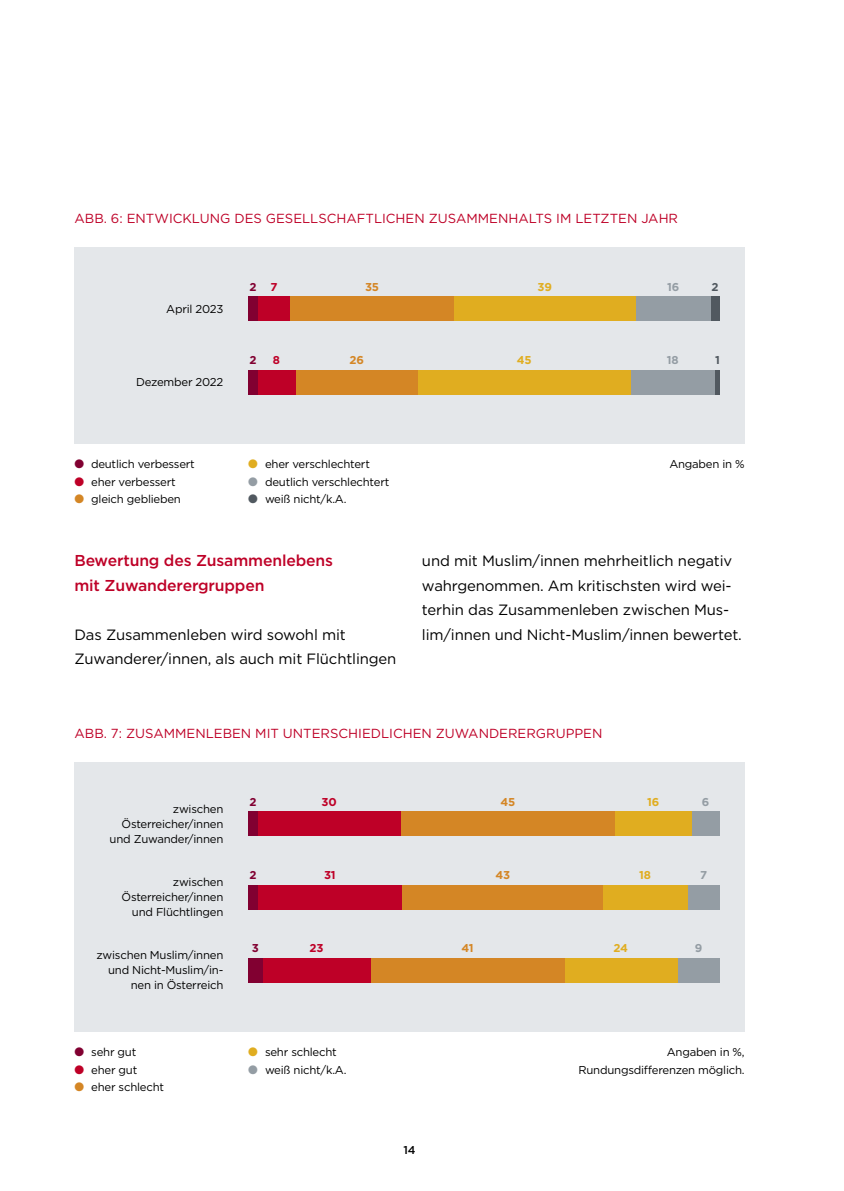
<style>
.page{position:relative;width:844px;height:1191px;background:#fff}
.page>*{position:absolute;margin:0;border:0;box-sizing:border-box;transform-origin:0 0}
.t1{font:500 15.75px/24.5px "Gotham";letter-spacing:-.01em;color:#be0027}
.t2{font:14.88px/24.5px "Gotham";letter-spacing:-.01em;color:#000}
.t3{font:13.12px "Gotham";color:#be0027}
.t4{font:11.38px/15px "Gotham";letter-spacing:-.02em;color:#000;text-align:right}
.t5{font:700 11.38px "Gotham";letter-spacing:-.02em;color:#d48625}
.t6{font:700 11.38px "Gotham";letter-spacing:-.02em;color:#e0ad20}
.t7{font:700 11.38px "Gotham";color:#949da4}
.t8{font:700 11.38px "Gotham";color:#be0027}
.t9{font:700 11.38px "Gotham";color:#810031}
.t10{font:700 11.38px "Gotham";color:#515960}
.t11{font:500 11.38px "Gotham";color:#000}
.s1{color:#be0027}
.s2{color:#810031}
.s3{color:#d48625}
.s4{color:#e0ad20}
.s5{color:#949da4}
.s6{color:#515960}
</style>
<div class="page">
<div style="left:74px;top:247px;width:670px;height:196px;background:#e4e7ea"></div>
<div style="left:74px;top:762px;width:670px;height:269px;background:#e4e7ea"></div>
<div style="left:710px;top:296px;width:9px;height:25px;background:#515960"></div>
<div style="left:635px;top:296px;width:75px;height:25px;background:#949da4"></div>
<div style="left:453px;top:296px;width:182px;height:25px;background:#e0ad20"></div>
<div style="left:290px;top:296px;width:163px;height:25px;background:#d48625"></div>
<div style="left:257px;top:296px;width:33px;height:25px;background:#be0027"></div>
<div style="left:248px;top:296px;width:9px;height:25px;background:#810031"></div>
<hr style="left:715px;top:370px;width:4px;height:24px;background:#515960">
<div style="left:630px;top:370px;width:85px;height:24px;background:#949da4"></div>
<div style="left:418px;top:370px;width:212px;height:24px;background:#e0ad20"></div>
<div style="left:295px;top:370px;width:123px;height:24px;background:#d48625"></div>
<div style="left:257px;top:370px;width:38px;height:24px;background:#be0027"></div>
<div style="left:248px;top:370px;width:9px;height:24px;background:#810031"></div>
<div style="left:691px;top:811px;width:28px;height:25px;background:#949da4"></div>
<div style="left:615px;top:811px;width:76px;height:25px;background:#e0ad20"></div>
<div style="left:400px;top:811px;width:215px;height:25px;background:#d48625"></div>
<div style="left:258px;top:811px;width:142px;height:25px;background:#be0027"></div>
<div style="left:248px;top:811px;width:10px;height:25px;background:#810031"></div>
<div style="left:687px;top:884px;width:32px;height:25px;background:#949da4"></div>
<div style="left:603px;top:884px;width:84px;height:25px;background:#e0ad20"></div>
<div style="left:402px;top:884px;width:201px;height:25px;background:#d48625"></div>
<div style="left:257px;top:884px;width:145px;height:25px;background:#be0027"></div>
<div style="left:248px;top:884px;width:9px;height:25px;background:#810031"></div>
<div style="left:677px;top:958px;width:42px;height:24px;background:#949da4"></div>
<div style="left:564px;top:958px;width:113px;height:24px;background:#e0ad20"></div>
<div style="left:371px;top:958px;width:193px;height:24px;background:#d48625"></div>
<div style="left:262px;top:958px;width:109px;height:24px;background:#be0027"></div>
<div style="left:248px;top:958px;width:14px;height:24px;background:#810031"></div>
<p class="t3" style="left:74px;top:210px;width:605px">ABB. 6: ENTWICKLUNG DES GESELLSCHAFTLICHEN ZUSAMMENHALTS IM LETZTEN JAHR</p>
<p class="t4" style="left:166px;top:301px;width:59px">April 2023</p>
<p class="t4" style="left:136px;top:375px;width:89px">Dezember 2022</p>
<p class="t9" style="left:249px;top:279px;width:30px">2 <span class="s1">7</span></p>
<p class="t5" style="left:365px;top:279px;width:15px">35</p>
<p class="t6" style="left:537px;top:279px;width:16px">39</p>
<p class="t7" style="left:667px;top:279px;width:14px">16</p>
<p class="t10" style="left:711px;top:279px;width:9px">2</p>
<p class="t9" style="left:249px;top:353px;width:9px">2</p>
<p class="t8" style="left:273px;top:353px;width:9px">8</p>
<p class="t5" style="left:349px;top:353px;width:16px">26</p>
<p class="t6" style="left:516px;top:353px;width:16px">45</p>
<p class="t7" style="left:666px;top:353px;width:13px">18</p>
<p class="t10" style="left:714px;top:353px;width:6px">1</p>
<p class="t4" style="left:74px;top:456px;width:122px"><span class="s2">●</span> deutlich verbessert</p>
<p class="t4" style="left:74px;top:474px;width:103px"><span class="s1">●</span> eher verbessert</p>
<p class="t4" style="left:74px;top:491px;width:108px"><span class="s3">●</span> gleich geblieben</p>
<p class="t4" style="left:248px;top:456px;width:123px"><span class="s4">●</span> eher verschlechtert</p>
<p class="t4" style="left:248px;top:474px;width:142px"><span class="s5">●</span> deutlich verschlechtert</p>
<p class="t4" style="left:248px;top:491px;width:100px"><span class="s6">●</span> weiß nicht/k.A.</p>
<p class="t4" style="left:669px;top:456px;width:77px">Angaben in %</p>
<h1 class="t1" style="left:74px;top:548px;width:260px">Bewertung des Zusammenlebens mit Zuwanderergruppen</h1>
<h2 class="t2" style="left:74px;top:622px;width:323px">Das Zusammenleben wird sowohl mit<br>Zuwanderer/innen, als auch mit Flüchtlingen</h2>
<h2 class="t2" style="left:422px;top:548px;width:321px">und mit Muslim/innen mehrheitlich negativ wahrgenommen. Am kritischsten wird wei&shy;terhin das Zusammenleben zwischen Mus&shy;lim/innen und Nicht-Muslim/innen bewertet.</h2>
<p class="t3" style="left:74px;top:724px;width:529px">ABB. 7: ZUSAMMENLEBEN MIT UNTERSCHIEDLICHEN ZUWANDERERGRUPPEN</p>
<p class="t4" style="left:110px;top:800px;width:115px">zwischen<br>Österreicher/innen und Zuwander/innen</p>
<p class="t4" style="left:122px;top:874px;width:103px">zwischen<br>Österreicher/innen und Flüchtlingen</p>
<p class="t4" style="left:96px;top:947px;width:128px">zwischen Muslim/innen und Nicht-Muslim/in&shy;nen in Österreich</p>
<p class="t4" style="left:74px;top:1044px;width:63px"><span class="s2">●</span> sehr gut</p>
<p class="t4" style="left:74px;top:1062px;width:64px"><span class="s1">●</span> eher gut</p>
<p class="t4" style="left:74px;top:1079px;width:91px"><span class="s3">●</span> eher schlecht</p>
<p class="t9" style="left:249px;top:794px;width:9px">2</p>
<p class="t8" style="left:321px;top:794px;width:17px">30</p>
<p class="t5" style="left:500px;top:794px;width:16px">45</p>
<p class="t6" style="left:647px;top:794px;width:14px">16</p>
<p class="t7" style="left:701px;top:794px;width:9px">6</p>
<p class="t9" style="left:249px;top:867px;width:9px">2</p>
<p class="t8" style="left:324px;top:867px;width:13px">31</p>
<p class="t5" style="left:495px;top:867px;width:16px">43</p>
<p class="t6" style="left:639px;top:867px;width:13px">18</p>
<p class="t7" style="left:699px;top:867px;width:9px">7</p>
<p class="t9" style="left:252px;top:941px;width:9px">3</p>
<p class="t8" style="left:309px;top:941px;width:15px">23</p>
<p class="t5" style="left:461px;top:941px;width:14px">41</p>
<p class="t6" style="left:613px;top:941px;width:16px">24</p>
<p class="t7" style="left:694px;top:941px;width:9px">9</p>
<p class="t4" style="left:248px;top:1044px;width:90px"><span class="s4">●</span> sehr schlecht</p>
<p class="t4" style="left:248px;top:1062px;width:100px"><span class="s5">●</span> weiß nicht/k.A.</p>
<p class="t11" style="left:403px;top:1142px;width:14px">14</p>
<p class="t4" style="left:578px;top:1043px;width:168px;line-height:17.5px">Angaben in %,<br>Rundungsdifferenzen möglich.</p>
</div>
